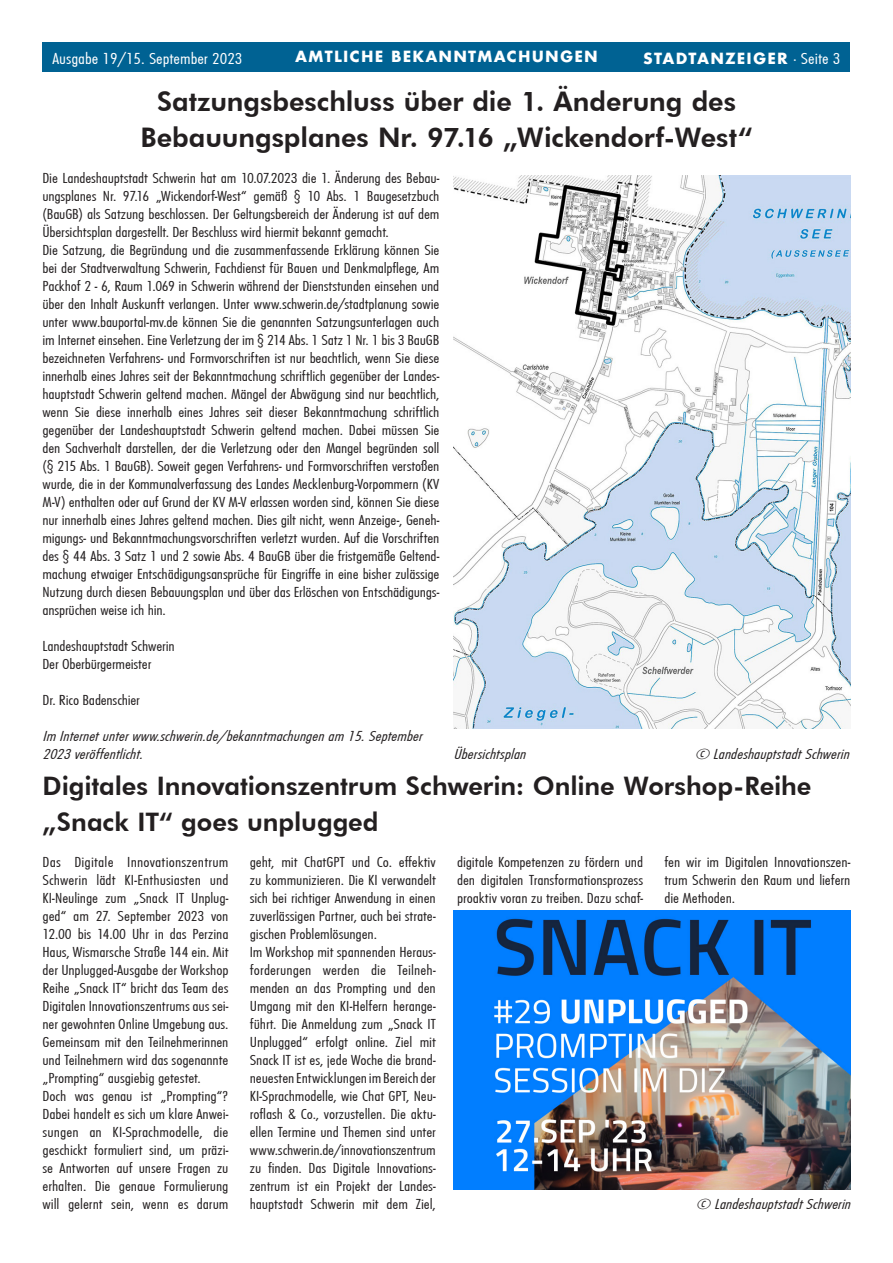
<style>
.page{position:relative;width:893px;height:1263px;background:#fff}
.page>*{position:absolute;margin:0;border:0;box-sizing:border-box;transform-origin:0 0}
.Headline_14pt{font:800 27px "Futura BT";color:#231f20}
.Headline_22pt{font:800 25.5px/36px "Futura BT";letter-spacing:-.005em;color:#231f20}
.t1{font:300 16.5px "Futura Con";color:#fff;scale:1.25 1}
.Fliesstext{font:300 15px/18px "Futura Con";letter-spacing:-.005em;color:#231f20;text-align:justify;scale:1.25 1}
.Bildunterschrift{font:italic 300 15px/18px "Futura Con";color:#231f20;scale:1.25 1}
.t2{font:700 15px "Futura Next";letter-spacing:.075em;color:#fff}
.s1{font-family:"Futura Con";font-weight:300;font-size:16.5px}
</style>
<div class="page">
<div style="left:43px;top:43px;width:807px;height:29px;background:#006293"></div>
<img style="left:454px;top:175px;width:396px;height:553px">
<img style="left:454px;top:910px;width:396px;height:279px">
<p class="t1" style="left:53px;top:48px;width:153px">Ausgabe 19/15. September 2023</p>
<p class="t2" style="left:295px;top:47px;width:304px">AMTLICHE BEKANNTMACHUNGEN</p>
<p class="t2" style="left:643px;top:48px;width:199px">STADTANZEIGER <span class="s1">· Seite 3</span></p>
<p class="Headline_14pt" style="left:157px;top:85px;width:580px">Satzungsbeschluss über die 1. Änderung des</p>
<p class="Headline_14pt" style="left:140px;top:121px;width:614px">Bebauungsplanes Nr. 97.16 „Wickendorf-West“</p>
<p class="Fliesstext" style="left:43px;top:169px;width:319px">Die Landeshauptstadt Schwerin hat am 10.07.2023 die 1. Änderung des Bebau&shy;ungsplanes Nr. 97.16 „Wickendorf-West“ gemäß § 10 Abs. 1 Baugesetzbuch (BauGB) als Satzung beschlossen. Der Geltungsbereich der Änderung ist auf dem Übersichtsplan dargestellt. Der Beschluss wird hiermit bekannt gemacht.</p>
<p class="Fliesstext" style="left:43px;top:241px;width:319px">Die Satzung, die Begründung und die zusammenfassende Erklärung können Sie bei der Stadtverwaltung Schwerin, Fachdienst für Bauen und Denkmalpflege, Am Packhof 2 - 6, Raum 1.069 in Schwerin während der Dienststunden einsehen und über den Inhalt Auskunft verlangen. Unter www.schwerin.de/stadtplanung sowie unter www.bauportal-mv.de können Sie die genannten Satzungsunterlagen auch im Internet einsehen. Eine Verletzung der im § 214 Abs. 1 Satz 1 Nr. 1 bis 3 BauGB bezeichneten Verfahrens- und Formvorschriften ist nur beachtlich, wenn Sie diese innerhalb eines Jahres seit der Bekanntmachung schriftlich gegenüber der Landes&shy;hauptstadt Schwerin geltend machen. Mängel der Abwägung sind nur beachtlich, wenn Sie diese innerhalb eines Jahres seit dieser Bekanntmachung schriftlich gegenüber der Landeshauptstadt Schwerin geltend machen. Dabei müssen Sie den Sachverhalt darstellen, der die Verletzung oder den Mangel begründen soll (§ 215 Abs. 1 BauGB). Soweit gegen Verfahrens- und Formvorschriften verstoßen wurde, die in der Kommunalverfassung des Landes Mecklenburg-Vorpommern (KV M-V) enthalten oder auf Grund der KV M-V erlassen worden sind, können Sie diese nur innerhalb eines Jahres geltend machen. Dies gilt nicht, wenn Anzeige-, Geneh&shy;migungs- und Bekanntmachungsvorschriften verletzt wurden. Auf die Vorschriften des § 44 Abs. 3 Satz 1 und 2 sowie Abs. 4 BauGB über die fristgemäße Geltend&shy;machung etwaiger Entschädigungsansprüche für Eingriffe in eine bisher zulässige Nutzung durch diesen Bebauungsplan und über das Erlöschen von Entschädigungs&shy;ansprüchen weise ich hin.</p>
<p class="Fliesstext" style="left:43px;top:637px;width:107px">Landeshauptstadt Schwerin</p>
<p class="Fliesstext" style="left:43px;top:655px;width:89px">Der Oberbürgermeister</p>
<p class="Fliesstext" style="left:43px;top:691px;width:79px">Dr. Rico Badenschier</p>
<p class="Bildunterschrift" style="left:43px;top:727px;width:309px">Im Internetunterwww.schwerin.de/bekanntmachungenam 15.September<br>2023veröffentlicht.</p>
<p class="Bildunterschrift" style="left:454px;top:745px;width:63px">Übersichtsplan</p>
<p class="Bildunterschrift" style="left:695px;top:745px;width:129px">© LandeshauptstadtSchwerin</p>
<p class="Headline_22pt" style="left:43px;top:768px;width:770px">Digitales Innovationszentrum Schwerin: Online Worshop-Reihe „Snack IT“ goes unplugged</p>
<p class="Fliesstext" style="left:43px;top:853px;width:150px">Das Digitale Innovationszentrum Schwerin lädt KI-Enthusiasten und KI-Neulinge zum „Snack IT Unplug&shy;ged“ am 27. September 2023 von 12.00 bis 14.00 Uhr in das Perzina Haus, Wismarsche Straße 144 ein. Mit der Unplugged-Ausgabe der Workshop Reihe „Snack IT“ bricht das Team des Digitalen Innovationszentrums aus sei&shy;ner gewohnten Online Umgebung aus.<br>Gemeinsam mit den Teilnehmerinnen und Teilnehmern wird das sogenannte „Prompting“ ausgiebig getestet.</p>
<p class="Fliesstext" style="left:43px;top:1087px;width:150px">Doch was genau ist „Prompting“?<br>Dabei handelt es sich um klare Anwei&shy;sungen an KI-Sprachmodelle, die geschickt formuliert sind, um präzi&shy;se Antworten auf unsere Fragen zu erhalten. Die genaue Formulierung will gelernt sein, wenn es darum</p>
<p class="Fliesstext" style="left:250px;top:853px;width:150px">geht, mit ChatGPT und Co. effektiv zu kommunizieren. Die KI verwandelt sich bei richtiger Anwendung in einen zuverlässigen Partner, auch bei strate&shy;gischen Problemlösungen.</p>
<p class="Fliesstext" style="left:250px;top:943px;width:150px">Im Workshop mit spannenden Heraus&shy;forderungen werden die Teilneh&shy;menden an das Prompting und den Umgang mit den KI-Helfern herange&shy;führt. Die Anmeldung zum „Snack IT Unplugged“ erfolgt online. Ziel mit Snack IT ist es, jede Woche die brand&shy;neuesten Entwicklungen im Bereich der KI-Sprachmodelle, wie Chat GPT, Neu&shy;roflash &amp; Co., vorzustellen. Die aktu&shy;ellen Termine und Themen sind unter www.schwerin.de/innovationszentrum zu finden. Das Digitale Innovations&shy;zentrum ist ein Projekt der Landes&shy;hauptstadt Schwerin mit dem Ziel,</p>
<p class="Fliesstext" style="left:457px;top:853px;width:150px">digitale Kompetenzen zu fördern und den digitalen Transformationsprozess proaktiv voran zu treiben. Dazu schaf-</p>
<p class="Fliesstext" style="left:664px;top:853px;width:150px">fen wir im Digitalen Innovationszen&shy;trum Schwerin den Raum und liefern die Methoden.</p>
<p class="Bildunterschrift" style="left:696px;top:1195px;width:129px">© LandeshauptstadtSchwerin</p>
</div>
